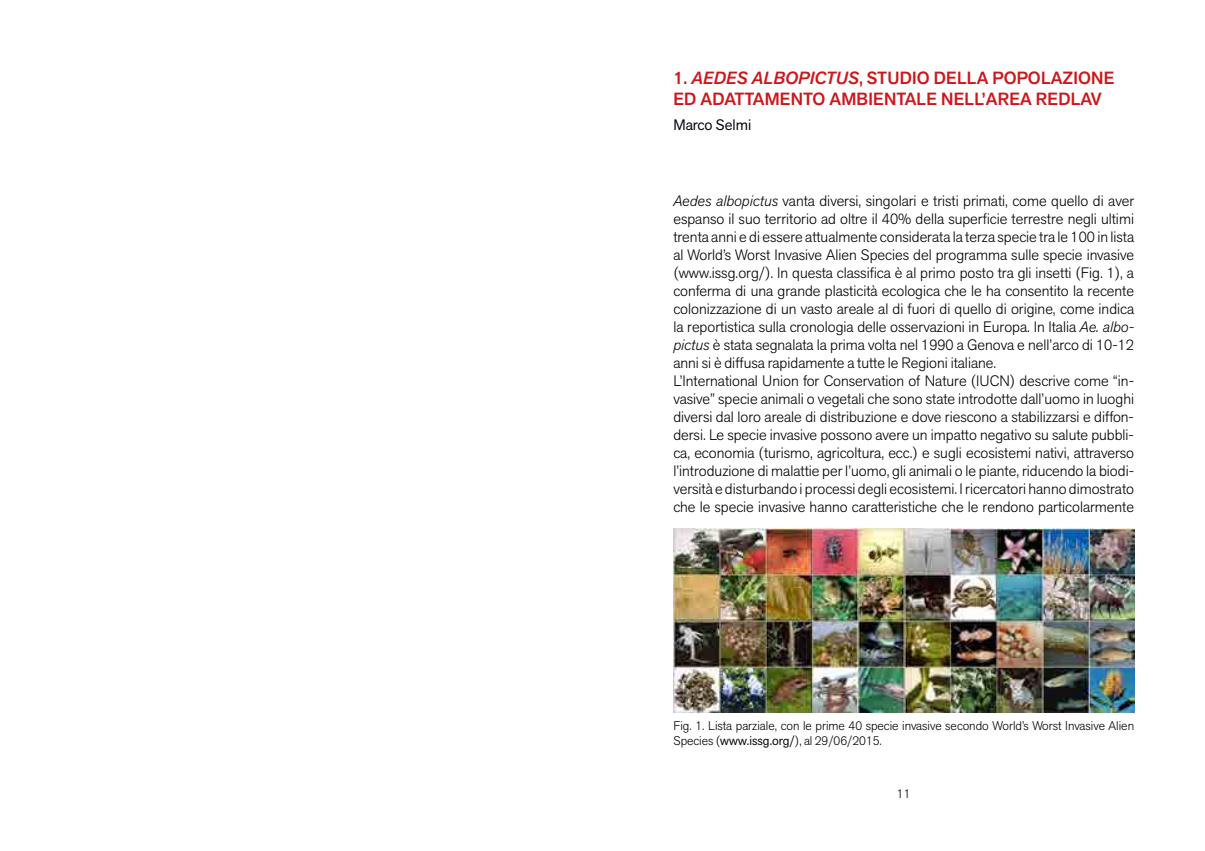
<style>
.page{position:relative;width:1205px;height:851px;background:#fff}
.page>*{position:absolute;margin:0;border:0;box-sizing:border-box;transform-origin:0 0}
.t1{font:500 17.5px/21px "Akzid Grtsk Next";letter-spacing:.01em;color:#cd171a}
.t2{font:300 15px/18px "Akzid Grtsk Next";color:#000}
.t3{font:15px "Akzid Grtsk Next";color:#00000a}
.t4{font:300 12.5px/15px "Akzid Grtsk Next";color:#000}
.s1{font-family:"Akzid Grtsk Next Med It";font-weight:400}
.s2{font-style:italic}
.s3{font-weight:400}
</style>
<div class="page">
<img style="left:673px;top:528px;width:461px;height:184px">
<p class="t1" style="left:673px;top:67px;width:442px">1. <span class="s1">AEDES ALBOPICTUS</span>, STUDIO DELLA POPOLAZIONE<br>ED ADATTAMENTO AMBIENTALE NELL’AREA REDLAV</p>
<p class="t3" style="left:673px;top:115px;width:80px">Marco Selmi</p>
<p class="t2" style="left:673px;top:192px;width:462px"><span class="s2">Aedes albopictus</span> vanta diversi, singolari e tristi primati, come quello di aver espanso il suo territorio ad oltre il 40% della superficie terrestre negli ultimi trenta anni e di essere attualmente considerata la terza specie tra le 100 in lista al World’s Worst I nvasive Alien Species del programma sulle specie invasive (www.issg.org/). I n questa classifica è al primo posto tra gli insetti (Fig. 1), a conferma di una grande plasticità ecologica che le ha consentito la recente colonizzazione di un vasto areale al di fuori di quello di origine, come indica la reportistica sulla cronologia delle osservazioni in Europa. I n Italia <span class="s2">Ae. albo&shy;pictus</span> è stata segnalata la prima volta nel 1990 a Genova e nell’arco di 10-12 anni si è diffusa rapidamente a tutte le Regioni italiane.<br>L’I nternational U nion for Conservation of Nature (IUCN</p>
<p class="t2" style="left:673px;top:372px;width:462px;text-align:justify;text-indent:336px">) descrive come “in&shy;vasive” specie animali o vegetali che sono state introdotte dall’uomo in luoghi diversi dal loro areale di distribuzione e dove riescono a stabilizzarsi e diffon&shy;dersi. Le specie invasive possono avere un impatto negativo su salute pubbli&shy;ca, economia (turismo, agricoltura, ecc.) e sugli ecosistemi nativi, attraverso l’introduzione di malattie per l’uomo, gli animali o le piante, riducendo la biodi&shy;versità e disturbando i processi degli ecosistemi. I ricercatori hanno dimostrato che le specie invasive hanno caratteristiche che le rendono particolarmente</p>
<p class="t4" style="left:673px;top:717px;width:462px">Fig. 1. Lista parziale, con le prime 40 specie invasive secondo World’s Worst I nvasive Alien<br>Species (<span class="s3">www.issg.org/</span>), al 29/06/2015.</p>
<p class="t4" style="left:897px;top:785px;width:15px">11</p>
</div>
